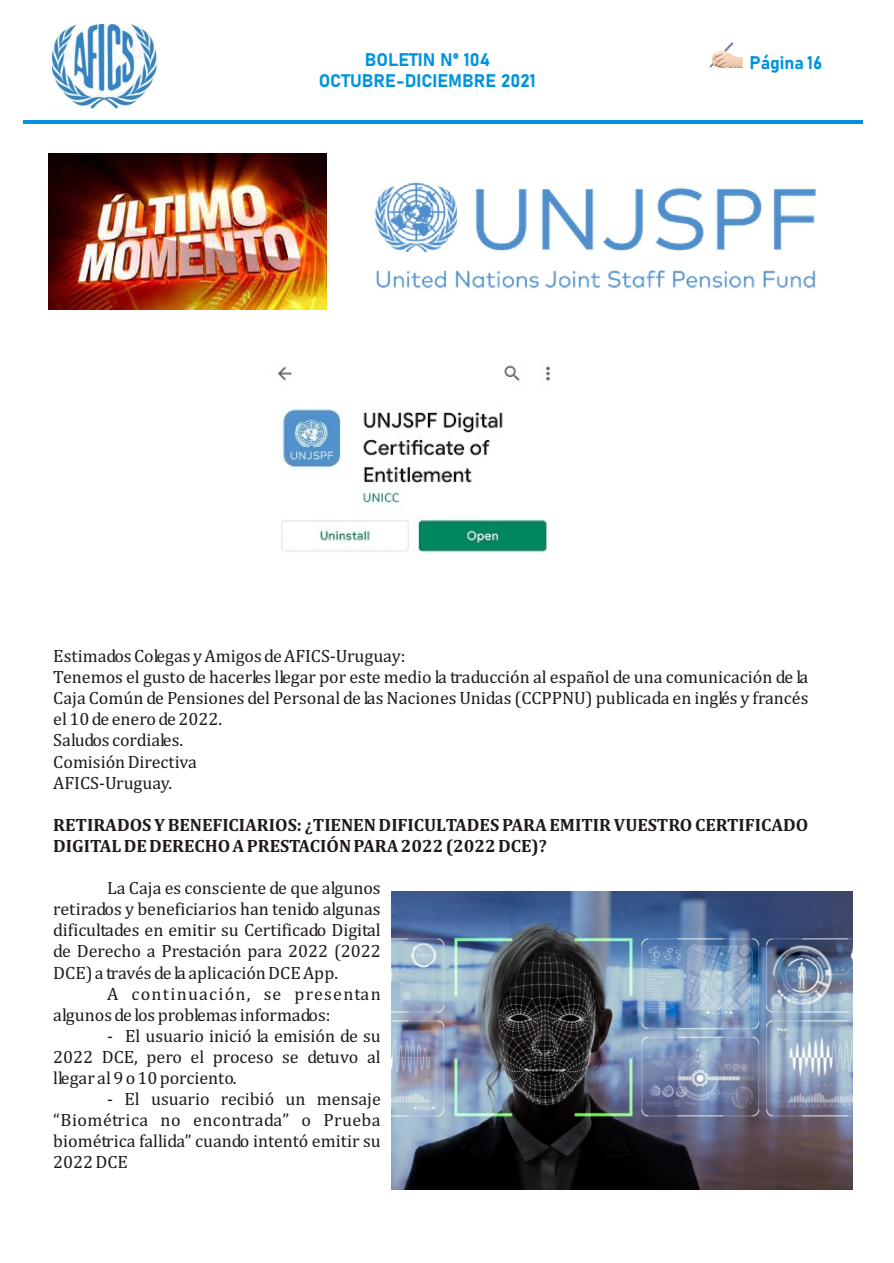
<style>
.page{position:relative;width:894px;height:1263px;background:#fff}
.page>*{position:absolute;margin:0;border:0;box-sizing:border-box;transform-origin:0 0}
.t1{font:18px/21.1px "Cambria";color:#1f1a17;text-align:justify}
.t2{font:700 18px/21.1px "Cambria";color:#1f1a17}
.t3{font:700 18px "Bahnschrift";color:#0094de}
</style>
<div class="page">
<hr style="left:23px;top:120px;width:840px;height:4px;background:#0094de">
<img style="left:709px;top:42px;width:33px;height:25px">
<img style="left:53px;top:24px;width:103px;height:85px">
<img style="left:48px;top:154px;width:278px;height:156px">
<img style="left:277px;top:365px;width:273px;height:188px">
<img style="left:392px;top:892px;width:460px;height:297px">
<img style="left:374px;top:182px;width:442px;height:106px">
<p class="t3" style="left:365px;top:51px;width:127px">BOLETIN Nº 104</p>
<p class="t3" style="left:749px;top:55px;width:74px">Página 16</p>
<p class="t3" style="left:319px;top:73px;width:219px">OCTUBRE-DICIEMBRE 2021</p>
<p class="t1" style="left:53px;top:646px;width:757px;text-align:left">Estimados Colegas y Amigos de AFICS-Uruguay:<br>Tenemos el gusto de hacerles llegar por este medio la traducción al español de una comunicación de la Caja Común de Pensiones del Personal de las Naciones Unidas (CCPPNU) publicada en inglés y francés el 10 de enero de 2022.<br>Saludos cordiales.<br>Comisión Directiva<br>AFICS-Uruguay.</p>
<p class="t2" style="left:53px;top:815px;width:757px">RETIRADOS Y BENEFICIARIOS: ¿TIENEN DIFICULTADES PARA EMITIR VUESTRO CERTIFICADO<br>DIGITAL DE DERECHO A PRESTACIÓN PARA 2022 (2022 DCE)?</p>
<p class="t1" style="left:53px;top:879px;width:329px;text-indent:54px">La Caja es consciente de que algunos retirados y beneficiarios han tenido algunas dificultades en emitir su Certificado Digital de Derecho a Prestación para 2022 (2022<br>DCE) a través de la aplicación DCE App.</p>
<p class="t1" style="left:53px;top:984px;width:329px;text-indent:54px">A continuación, se presentan algunos de los problemas informados:</p>
<p class="t1" style="left:53px;top:1026px;width:329px;text-indent:54px">- El usuario inició la emisión de su 2022 DCE, pero el proceso se detuvo al llegar al 9 o 10 porciento.</p>
<p class="t1" style="left:53px;top:1090px;width:329px;text-indent:54px">- El usuario recibió un mensaje “Biométrica no encontrada” o Prueba biométrica fallida” cuando intentó emitir su 2022 DCE</p>
</div>
